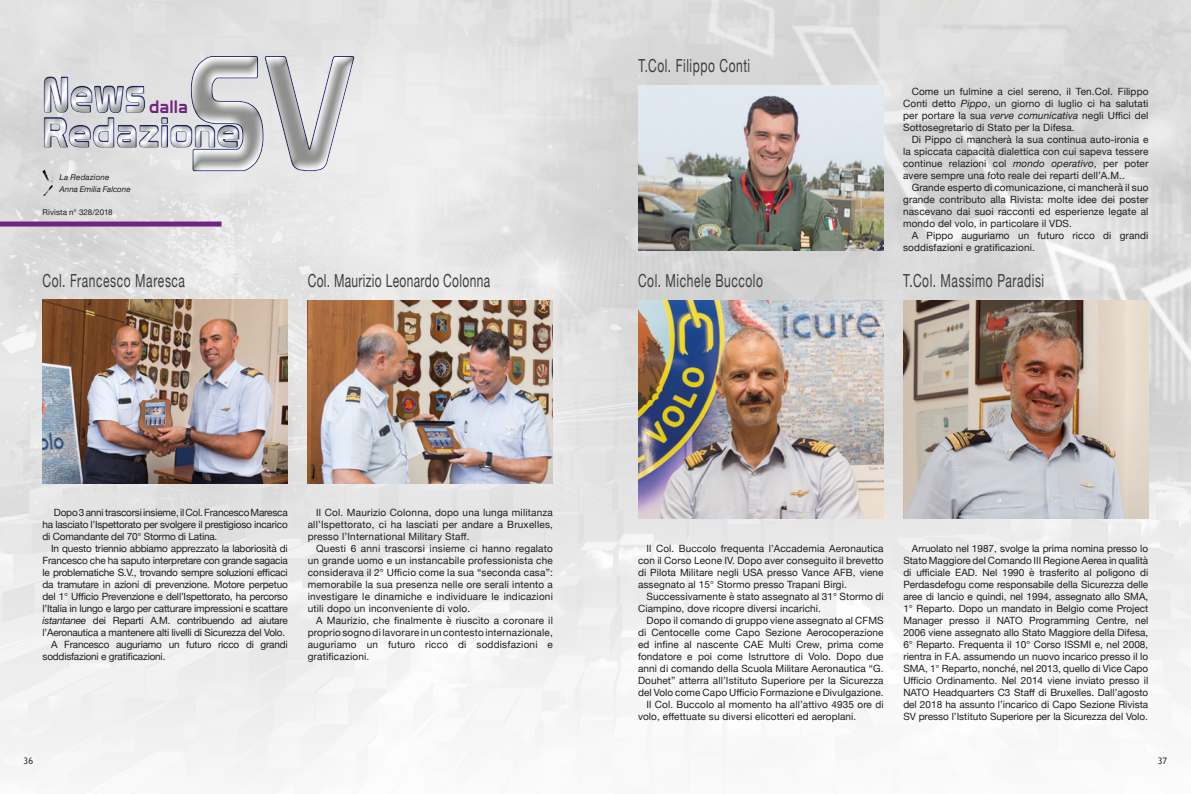
<style>
.page{position:relative;width:1191px;height:794px;background:#fff}
.page>*{position:absolute;margin:0;border:0;box-sizing:border-box;transform-origin:0 0}
.t1{font:158px "Prototype";color:#fff;scale:.83 1}
.t2{font:47.4px "Prototype";color:#fff;scale:.83 1}
.t3{font:39.5px "Prototype";letter-spacing:.035em;color:#fff}
.t4{font:18px "Helvetica Neue";letter-spacing:.045em;color:#3d3d3c;scale:.67 1}
.t5{font:18px "Helvetica Neue";letter-spacing:.025em;color:#3d3d3c;scale:.67 1}
.t6{font:17.5px "Prototype";letter-spacing:.04em;color:#702383}
.t7{font:10px/12px "Helvetica Neue";letter-spacing:.01em;color:#1d1d1b;text-align:justify}
.t8{font:10px "Helvetica Neue";letter-spacing:-.02em;color:#1d1d1b}
.t9{font:9px "Trebuchet MS";color:#1d1d1b}
.t10{font:italic 8px/12.4px "Helvetica Neue";color:#1d1d1b}
.t11{font:8px "Helvetica Neue";letter-spacing:.01em;color:#1d1d1b}
.s1{font-style:italic}
</style>
<div class="page">
<img style="left:0;top:0;width:1191px;height:780px">
<div style="left:179px;top:42px;width:187px;height:143px;background:#e3e3e3"></div>
<div style="left:35px;top:63px;width:120px;height:63px;background:#ddd"></div>
<div style="left:36px;top:104px;width:213px;height:57px;background:#d4d4d4"></div>
<img style="left:638px;top:300px;width:245px;height:218px">
<img style="left:638px;top:85px;width:245px;height:165px">
<img style="left:308px;top:300px;width:245px;height:183px">
<img style="left:903px;top:300px;width:245px;height:218px">
<img style="left:43px;top:299px;width:245px;height:184px">
<div style="left:0;top:221px;width:221px;height:5px;background:#702383"></div>
<svg style="left:43px;top:55px;width:312px;height:141px"></svg>
<h1 class="t1" style="left:187px;top:20px;width:205px">SV</h1>
<h2 class="t2" style="left:43px;top:66px;width:125px">News</h2>
<h3 class="t3" style="left:43px;top:109px;width:198px">Redazione</h3>
<p class="t6" style="left:149px;top:96px;width:40px">dalla</p>
<p class="t10" style="left:60px;top:171px;width:73px">La Redazione<br>Anna Emilia Falcone</p>
<p class="t11" style="left:43px;top:207px;width:72px">Rivista n° 328/2018</p>
<p class="t4" style="left:43px;top:267px;width:214px">Col. Francesco Maresca</p>
<p class="t5" style="left:308px;top:267px;width:274px">Col. Maurizio Leonardo Colonna</p>
<p class="t4" style="left:638px;top:53px;width:169px">T.Col. Filippo Conti</p>
<p class="t4" style="left:638px;top:268px;width:188px">Col. Michele Buccolo</p>
<p class="t7" style="left:911px;top:86px;width:238px">Come un fulmine a ciel sereno, il Ten.Col. Filippo</p>
<p class="t7" style="left:903px;top:98px;width:247px">Conti detto <span class="s1">Pippo</span>, un giorno di luglio ci ha salutati</p>
<p class="t7" style="left:903px;top:110px;width:247px">per portare la sua <span class="s1">verve comunicativa</span> negli Uffici del</p>
<p class="t7" style="left:903px;top:122px;width:173px">Sottosegretario di Stato per la Difesa.</p>
<p class="t7" style="left:911px;top:134px;width:238px">Di Pippo ci mancherà la sua continua auto-ironia e</p>
<p class="t7" style="left:903px;top:146px;width:247px">la spiccata capacità dialettica con cui sapeva tessere</p>
<p class="t7" style="left:903px;top:158px;width:247px">continue relazioni col <span class="s1">mondo operativo</span>, per poter</p>
<p class="t7" style="left:903px;top:170px;width:223px">avere sempre una foto reale dei reparti dell’A.M..</p>
<p class="t7" style="left:911px;top:182px;width:238px">Grande esperto di comunicazione, ci mancherà il suo</p>
<p class="t7" style="left:903px;top:194px;width:247px">grande contributo alla Rivista: molte idee dei poster</p>
<p class="t7" style="left:903px;top:206px;width:247px">nascevano dai suoi racconti ed esperienze legate al</p>
<p class="t7" style="left:903px;top:218px;width:170px">mondo del volo, in particolare il VDS.</p>
<p class="t7" style="left:911px;top:230px;width:238px">A Pippo auguriamo un futuro ricco di grandi</p>
<p class="t7" style="left:903px;top:242px;width:133px">soddisfazioni e gratificazioni.</p>
<p class="t4" style="left:903px;top:268px;width:212px">T.Col. Massimo Paradisi</p>
<p class="t8" style="left:54px;top:505px;width:235px">Dopo 3 anni trascorsi insieme, il Col. Francesco Maresca</p>
<p class="t8" style="left:43px;top:517px;width:247px">ha lasciato l’Ispettorato per svolgere il prestigioso incarico</p>
<p class="t8" style="left:43px;top:529px;width:176px">di Comandante del 70° Stormo di Latina.</p>
<p class="t8" style="left:51px;top:541px;width:238px">In questo triennio abbiamo apprezzato la laboriosità di</p>
<p class="t8" style="left:43px;top:553px;width:247px">Francesco che ha saputo interpretare con grande sagacia</p>
<p class="t8" style="left:43px;top:565px;width:247px">le problematiche S.V., trovando sempre soluzioni efficaci</p>
<p class="t8" style="left:43px;top:577px;width:247px">da tramutare in azioni di prevenzione. Motore perpetuo</p>
<p class="t8" style="left:43px;top:589px;width:247px">del 1° Ufficio Prevenzione e dell’Ispettorato, ha percorso</p>
<p class="t8" style="left:43px;top:601px;width:247px">l’Italia in lungo e largo per catturare impressioni e scattare</p>
<p class="t8" style="left:43px;top:613px;width:247px"><span class="s1">istantanee</span> dei Reparti A.M. contribuendo ad aiutare</p>
<p class="t8" style="left:43px;top:625px;width:244px">l’Aeronautica a mantenere alti livelli di Sicurezza del Volo.</p>
<p class="t8" style="left:51px;top:637px;width:238px">A Francesco auguriamo un futuro ricco di grandi</p>
<p class="t8" style="left:43px;top:649px;width:124px">soddisfazioni e gratificazioni.</p>
<p class="t7" style="left:316px;top:507px;width:238px">Il Col. Maurizio Colonna, dopo una lunga militanza</p>
<p class="t7" style="left:308px;top:519px;width:247px">all’Ispettorato, ci ha lasciati per andare a Bruxelles,</p>
<p class="t7" style="left:308px;top:531px;width:163px">presso l’International Military Staff.</p>
<p class="t7" style="left:316px;top:543px;width:238px">Questi 6 anni trascorsi insieme ci hanno regalato</p>
<p class="t7" style="left:308px;top:555px;width:247px">un grande uomo e un instancabile professionista che</p>
<p class="t7" style="left:308px;top:567px;width:247px">considerava il 2° Ufficio come la sua “seconda casa”:</p>
<p class="t7" style="left:308px;top:579px;width:247px">memorabile la sua presenza nelle ore serali intento a</p>
<p class="t7" style="left:308px;top:591px;width:247px">investigare le dinamiche e individuare le indicazioni</p>
<p class="t7" style="left:308px;top:603px;width:164px">utili dopo un inconveniente di volo.</p>
<p class="t7" style="left:316px;top:615px;width:238px">A Maurizio, che finalmente è riuscito a coronare il</p>
<p class="t7" style="left:308px;top:627px;width:247px">proprio sogno di lavorare in un contesto internazionale,</p>
<p class="t7" style="left:308px;top:639px;width:247px">auguriamo un futuro ricco di soddisfazioni e</p>
<p class="t7" style="left:308px;top:651px;width:63px">gratificazioni.</p>
<p class="t7" style="left:646px;top:543px;width:239px">Il Col. Buccolo frequenta l’Accademia Aeronautica</p>
<p class="t7" style="left:638px;top:555px;width:247px">con il Corso Leone IV. Dopo aver conseguito il brevetto</p>
<p class="t7" style="left:638px;top:567px;width:247px">di Pilota Militare negli USA presso Vance AFB, viene</p>
<p class="t7" style="left:638px;top:579px;width:210px">assegnato al 15° Stormo presso Trapani Birgi.</p>
<p class="t7" style="left:646px;top:591px;width:239px">Successivamente è stato assegnato al 31° Stormo di</p>
<p class="t7" style="left:638px;top:603px;width:184px">Ciampino, dove ricopre diversi incarichi.</p>
<p class="t7" style="left:646px;top:615px;width:239px">Dopo il comando di gruppo viene assegnato al CFMS</p>
<p class="t7" style="left:638px;top:627px;width:247px">di Centocelle come Capo Sezione Aerocoperazione</p>
<p class="t7" style="left:638px;top:639px;width:247px">ed infine al nascente CAE Multi Crew, prima come</p>
<p class="t7" style="left:638px;top:651px;width:247px">fondatore e poi come Istruttore di Volo. Dopo due</p>
<p class="t7" style="left:638px;top:663px;width:247px">anni di comando della Scuola Militare Aeronautica “G.</p>
<p class="t7" style="left:638px;top:675px;width:247px">Douhet” atterra all’Istituto Superiore per la Sicurezza</p>
<p class="t7" style="left:638px;top:687px;width:247px">del Volo come Capo Ufficio Formazione e Divulgazione.</p>
<p class="t7" style="left:646px;top:699px;width:239px">Il Col. Buccolo al momento ha all’attivo 4935 ore di</p>
<p class="t7" style="left:638px;top:711px;width:220px">volo, effettuate su diversi elicotteri ed aeroplani.</p>
<p class="t7" style="left:903px;top:543px;width:246px;text-indent:8px">Arruolato nel 1987, svolge la prima nomina presso lo Stato Maggiore del Comando III Regione Aerea in qualità di ufficiale EAD. Nel 1990 è trasferito al poligono di Perdasdefogu come responsabile della Sicurezza delle aree di lancio e quindi, nel 1994, assegnato allo SMA, 1° Reparto. Dopo un mandato in Belgio come Project Manager presso il NATO Programming Centre, nel 2006 viene assegnato allo Stato Maggiore della Difesa, 6° Reparto. Frequenta il 10° Corso ISSMI e, nel 2008, rientra in F.A. assumendo un nuovo incarico presso il lo SMA, 1° Reparto, nonché, nel 2013, quello di Vice Capo Ufficio Ordinamento. Nel 2014 viene inviato presso il NATO Headquarters C3 Staff di Bruxelles. Dall’agosto del 2018 ha assunto l’incarico di Capo Sezione Rivista SV presso l’Istituto Superiore per la Sicurezza del Volo.</p>
<p class="t9" style="left:24px;top:755px;width:11px">36</p>
<p class="t9" style="left:1157px;top:755px;width:11px">37</p>
</div>
